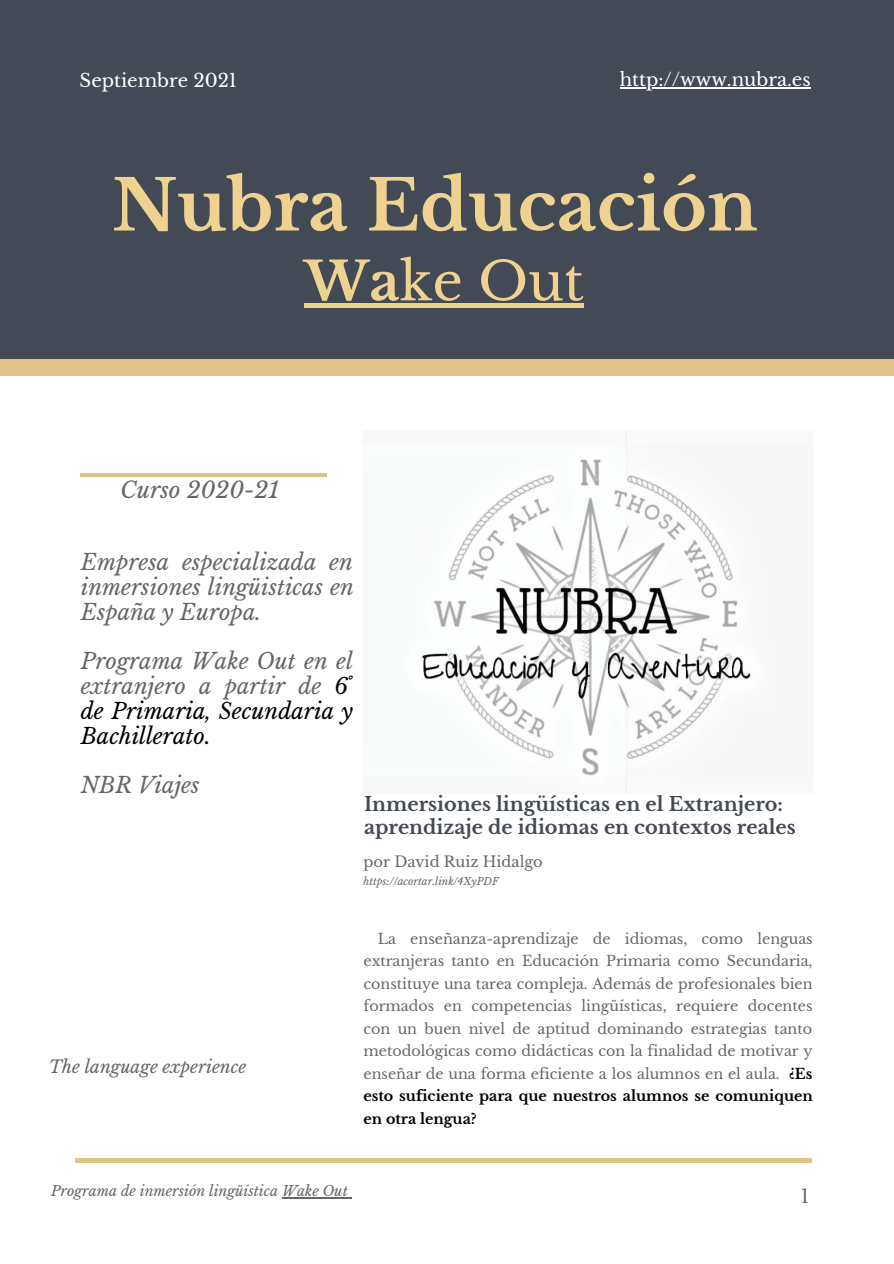
<style>
.page{position:relative;width:894px;height:1264px;background:#fff}
.page>*{position:absolute;margin:0;border:0;box-sizing:border-box;transform-origin:0 0}
.t1{font:700 69.6px "Libre Baskerville";color:#eed390}
.t2{font:53.1px "Libre Baskerville";color:#eed390}
.t3{font:italic 22.35px "Libre Baskerville";color:#666}
.t4{font:italic 21.9px/24.8px "Libre Baskerville";color:#666;text-align:justify}
.t5{font:700 19.2px/23.7px "Libre Baskerville";color:#444956}
.t6{font:18.75px "Libre Baskerville";color:#666}
.t7{font:18.15px "Libre Baskerville";color:#fff}
.t8{font:italic 17.25px "Libre Baskerville";color:#666}
.t9{font:14.7px "Libre Baskerville";color:#666}
.t10{font:14.25px/22.5px "Libre Baskerville";color:#666;text-align:justify}
.t11{font:italic 14.1px "Libre Baskerville";color:#666}
.t12{font:italic 10.2px "Libre Baskerville";color:#666}
.s1{font-weight:700}
.s2{color:#000}
.s3{font-weight:700;color:#000}
</style>
<div class="page">
<div style="left:0;top:344px;width:893px;height:31px;background:#dec587"></div>
<div style="left:0;top:0;width:893px;height:359px;background:#444956"></div>
<hr style="left:304px;top:304px;width:95px;height:4px;background:#eed390">
<hr style="left:399px;top:304px;width:184px;height:4px;background:#eed390">
<hr style="left:619px;top:87px;width:191px;height:2px;background:#fff">
<hr style="left:75px;top:1158px;width:737px;height:4px;background:#dec587">
<hr style="left:282px;top:1197px;width:66px;height:1px;background:#666">
<hr style="left:80px;top:473px;width:246px;height:3px;background:#dec587">
<img style="left:422px;top:430px;width:329px;height:363px">
<p class="t7" style="left:80px;top:69px;width:159px">Septiembre 2021</p>
<p class="t7" style="left:619px;top:69px;width:192px">http://www.nubra.es</p>
<p class="t1" style="left:112px;top:163px;width:647px">Nubra Educación</p>
<p class="t2" style="left:304px;top:249px;width:281px"><span class="s1">Wa</span>ke Out</p>
<p class="t3" style="left:120px;top:476px;width:160px">Curso 2020-21</p>
<p class="t4" style="left:81px;top:550px;width:274px">Empresa especializada en inmersiones lingüisticas en España y Europa.</p>
<p class="t4" style="left:81px;top:649px;width:274px">Programa Wake Out en el extranjero a partir de <span class="s2">6˚ de Primaria, Secundaria y Bachillerato.</span></p>
<p class="t4" style="left:81px;top:773px;width:120px">NBR Viajes</p>
<p class="t5" style="left:364px;top:792px;width:433px">Inmersiones lingüísticas en el Extranjero: aprendizaje de idiomas en contextos reales</p>
<p class="t9" style="left:363px;top:852px;width:181px">por David Ruiz Hidalgo</p>
<p class="t12" style="left:363px;top:875px;width:137px">https://acortar.link/4XyPDF</p>
<p class="t8" style="left:49px;top:1056px;width:199px">The language experience</p>
<p class="t10" style="left:363px;top:927px;width:451px;text-indent:14px">La enseñanza-aprendizaje de idiomas, como lenguas extranjeras tanto en Educación Primaria como Secundaria, constituye una tarea compleja. Además de profesionales bien formados en competencias lingüísticas, requiere docentes con un buen nivel de aptitud dominando estrategias tanto metodológicas como didácticas con la finalidad de motivar y enseñar de una forma eficiente a los alumnos en el aula. <span class="s3">¿Es esto suficiente para que nuestros alumnos se comuniquen en otra lengua?</span></p>
<p class="t11" style="left:51px;top:1182px;width:298px">Programa de inmersión lingüística Wake Out</p>
<p class="t6" style="left:800px;top:1184px;width:10px">1</p>
</div>
